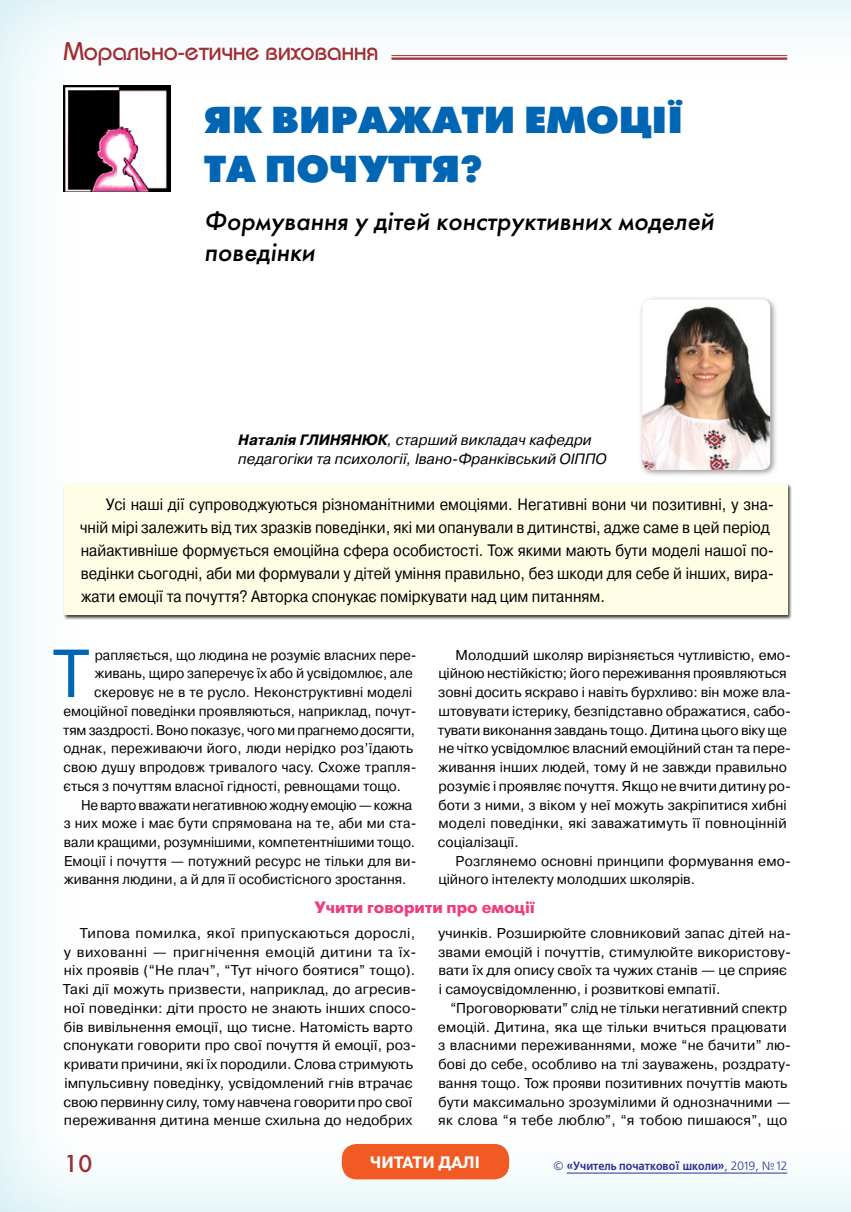
<style>
.page{position:relative;width:851px;height:1212px;background:#fff}
.page>*{position:absolute;margin:0;border:0;box-sizing:border-box;transform-origin:0 0}
.Текст{font:67.8px "Pragmatica C";color:#0066b3;scale:.95 1}
.Заголовок{font:37.5px/48.8px "Futuris XC";color:#0066b3}
.Подзаголовок_статьи{font:italic 27px/31.2px "Futura Medium C";color:#000}
.Рубрика{font:500 25.5px "Bauhaus C";color:#9f2d33}
.t1{font:25.5px "Futura Medium C";color:#9f2d33}
.Врез{font:16.5px/23.1px "Pragmatica C";color:#000;scale:.9 1}
.Подзаголовок2__копия{font:700 16.5px "Futuris C";color:#ee3e80}
.t2{font:700 16.5px "Pragmatica C";color:#fff}
.Автор{font:italic 15px/19.5px "Pragmatica C";color:#000}
.Текст-2{font:14.25px/18.8px "Pragmatica C";letter-spacing:.005em;color:#000}
.Текст-3{font:14.25px/18.8px "Pragmatica C";letter-spacing:.005em;color:#000;scale:.95 1}
.t3{font:700 12px "Free Set C";color:#2e3092;scale:.9 1}
.s1{font-weight:700}
.s2{font-weight:400}
</style>
<div class="page">
<div style="left:0;top:0;width:850px;height:1212px;background:#92d6e3;opacity:.6"></div>
<hr style="left:391px;top:55px;width:396px;height:1px;background:#9f2d33">
<hr style="left:391px;top:57px;width:396px;height:3px;background:#9f2d33">
<div style="left:63px;top:483px;width:729px;height:137px;background:#000;opacity:.75"></div>
<div style="left:64px;top:484px;width:723px;height:131px;background:#fffde5"></div>
<img style="left:64px;top:85px;width:106px;height:106px">
<div style="left:638px;top:295px;width:139px;height:183px;background:#000;opacity:.43"></div>
<img style="left:642px;top:300px;width:128px;height:170px">
<hr style="left:566px;top:1173px;width:221px;height:1px;background:#2e3092">
<div style="left:342px;top:1144px;width:167px;height:35px;background:#f15a22;border-radius:15px"></div>
<p class="Рубрика" style="left:64px;top:37px;width:316px">Морально-етичне виховання</p>
<p class="Заголовок" style="left:204px;top:96px;width:480px">ЯК ВИРАЖАТИ ЕМОЦІЇ<br>ТА ПОЧУТТЯ?</p>
<p class="Подзаголовок_статьи" style="left:204px;top:206px;width:511px">Формування у дітей конструктивних моделей поведінки</p>
<p class="Автор" style="left:238px;top:430px;width:370px"><span class="s1">Наталія ГЛИНЯНЮК</span>, старший викладач кафедри педагогіки та психології, Івано-Франківський ОІППО</p>
<p class="Врез" style="left:80px;top:493px;width:772px;text-indent:26px">Усі наші дії супроводжуються різноманітними емоціями. Негативні вони чи позитивні, у зна&shy;чній мірі залежить від тих зразків поведінки, які ми опанували в дитинстві, адже саме в цей період найактивніше формується емоційна сфера особистості. Тож якими мають бути моделі нашої по&shy;ведінки сьогодні, аби ми формували у дітей уміння правильно, без шкоди для себе й інших, вира&shy;жати емоції та почуття? Авторка спонукає поміркувати над цим питанням.</p>
<p class="Текст" style="left:53px;top:636px;width:40px">Т</p>
<p class="Текст-3" style="left:95px;top:645px;width:340px">рапляється, що людина не розуміє власних пере-</p>
<p class="Текст-2" style="left:437px;top:645px;width:355px;text-indent:18px">Молодший школяр вирізняється чутливістю, емо&shy;ційною нестійкістю; його переживання проявляються зовні досить яскраво і навіть бурхливо: він може вла&shy;штовувати істерику, безпідставно ображатися, сабо&shy;тувати виконання завдань тощо. Дитина цього віку ще не чітко усвідомлює власний емоційний стан та пере&shy;живання інших людей, тому й не завжди правильно розуміє і проявляє почуття. Якщо не вчити дитину ро&shy;боти з ними, з віком у неї можуть закріпитися хибні моделі поведінки, які заважатимуть її повноцінній соціалізації.</p>
<p class="Текст-2" style="left:438px;top:851px;width:354px;text-indent:17px">Розглянемо основні принципи формування емо&shy;ційного інтелекту молодших школярів.</p>
<p class="Подзаголовок2__копия" style="left:314px;top:898px;width:222px">Учити говорити про емоції</p>
<p class="Текст-2" style="left:63px;top:924px;width:355px;text-indent:17px">Типова помилка, якої припускаються дорослі, у вихованні — пригнічення емоцій дитини та їх&shy;ніх проявів (“Не плач”, “Тут нічого боятися” тощо).<br>Такі дії можуть призвести, наприклад, до агресив&shy;ної поведінки: діти просто не знають інших спосо&shy;бів вивільнення емоції, що тисне. Натомість варто спонукати говорити про свої почуття й емоції, роз&shy;кривати причини, які їх породили. Слова стримують імпульсивну поведінку, усвідомлений гнів втрачає свою первинну силу, тому навчена говорити про свої переживання дитина менше схильна до недобрих</p>
<p class="Текст-2" style="left:438px;top:924px;width:354px">учинків. Розширюйте словниковий запас дітей на&shy;звами емоцій і почуттів, стимулюйте використову&shy;вати їх для опису своїх та чужих станів — це сприяє і самоусвідомленню, і розвиткові емпатії.</p>
<p class="Текст-3" style="left:95px;top:664px;width:336px">живань, щиро заперечує їх або й усвідомлює, але</p>
<p class="Текст-3" style="left:94px;top:683px;width:336px">скеровує не в те русло. Неконструктивні моделі</p>
<p class="Текст-3" style="left:64px;top:702px;width:373px">емоційної поведінки проявляються, наприклад, почут-</p>
<p class="Текст-3" style="left:63px;top:720px;width:372px">тям заздрості. Воно показує, чого ми прагнемо досягти,</p>
<p class="Текст-3" style="left:63px;top:739px;width:369px">однак, переживаючи його, люди нерідко роз’їдають</p>
<p class="Текст-3" style="left:64px;top:758px;width:373px">свою душу впродовж тривалого часу. Схоже трапля-</p>
<p class="Текст-3" style="left:64px;top:776px;width:356px">ється з почуттям власної гідності, ревнощами тощо.</p>
<p class="Текст-3" style="left:64px;top:795px;width:373px;text-indent:18px">Не вартовважатинегативноюжодну емоцію— кожна з них може і має бути спрямована на те, аби ми ста&shy;вали кращими, розумнішими, компетентнішими тощо.<br>Емоції і почуття — потужний ресурс не тільки для ви&shy;живання людини, а й для її особистісного зростання.</p>
<p class="Текст-2" style="left:438px;top:999px;width:354px;text-align:center">“Проговорювати” слід не тільки негативний спектр емоцій. Дитина, яка ще тільки вчиться працювати з власними переживаннями, може “не бачити” лю&shy;бові до себе, особливо на тлі зауважень, роздрату&shy;вання тощо. Тож прояви позитивних почуттів мають бути максимально зрозумілими й однозначними — як слова “я тебе люблю”, “я тобою пишаюся”, що</p>
<h3 class="t1" style="left:64px;top:1149px;width:30px">10</h3>
<p class="t2" style="left:370px;top:1153px;width:111px">ЧИТАТИ ДАЛІ</p>
<p class="t3" style="left:553px;top:1159px;width:261px"><span class="s2">©</span> «Учитель початкової школи»<span class="s2">, 2019, №12</span></p>
</div>
